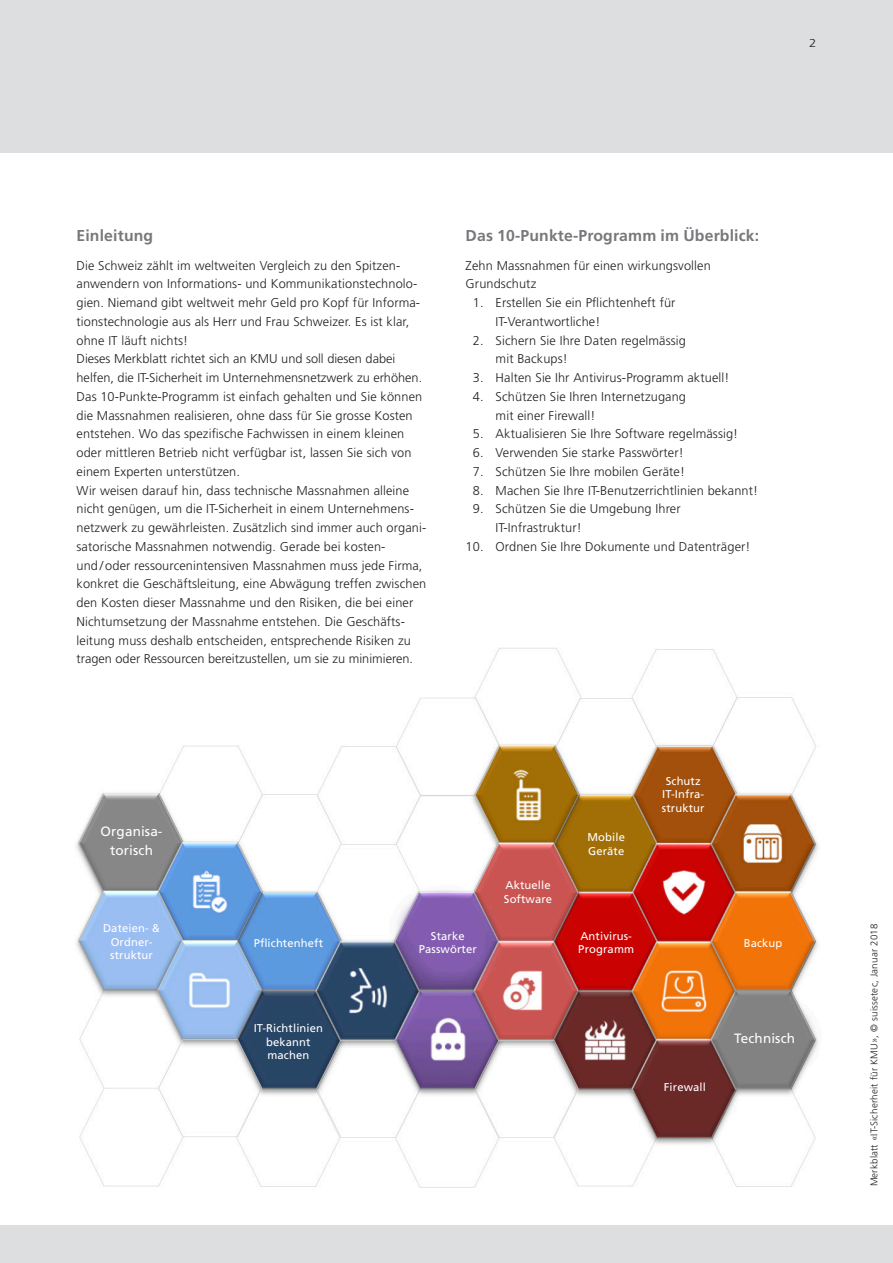
<style>
.page{position:relative;width:893px;height:1263px;background:#dddee0}
.page>*{position:absolute;margin:0;border:0;box-sizing:border-box;transform-origin:0 0}
.t1{font:700 15.75px "Frutiger LT Std";letter-spacing:.01em;color:#76787b}
.t2{font:13.5px/18.8px "Frutiger LT Std";letter-spacing:.01em;color:#fff;text-align:center}
.t3{font:300 12.75px/18.8px "Frutiger LT Std";letter-spacing:.01em;color:#231f20}
.t4{font:300 11.55px "Frutiger LT Std";color:#231f20;scale:1.14 1}
.t5{font:11.25px/13.5px "Frutiger LT Std";letter-spacing:.01em;color:#fff;text-align:center}
.t6{font:300 9.75px "Frutiger LT Std";letter-spacing:.02em;color:#231f20}
</style>
<div class="page">
<div style="left:0;top:153px;width:893px;height:1072px;background:#fff"></div>
<img style="left:76px;top:648px;width:743px;height:540px">
<p class="t4" style="left:809px;top:36px;width:8px">2</p>
<p class="t1" style="left:77px;top:227px;width:78px">Einleitung</p>
<p class="t3" style="left:77px;top:256px;width:351px">Die Schweiz zählt im weltweiten Vergleich zu den Spitzen&shy;anwendern von Informations- und Kommunikationstechnolo&shy;gien. Niemand gibt weltweit mehr Geld pro Kopf für Informa&shy;tionstechnologie aus als Herr und Frau Schweizer. Es ist klar, ohne IT läuft nichts!<br>Dieses Merkblatt richtet sich an KMU und soll diesen dabei helfen, die IT-Sicherheit im Unternehmensnetzwerk zu erhöhen.<br>Das 10-Punkte-Programm ist einfach gehalten und Sie können die Massnahmen realisieren, ohne dass für Sie grosse Kosten entstehen. Wo das spezifische Fachwissen in einem kleinen oder mittleren Betrieb nicht verfügbar ist, lassen Sie sich von einem Experten unterstützen.<br>Wir weisen darauf hin, dass technische Massnahmen alleine nicht genügen, um die IT-Sicherheit in einem Unternehmens&shy;netzwerk zu gewährleisten. Zusätzlich sind immer auch organi&shy;satorische Massnahmen notwendig. Gerade bei kosten-<br>und / oder ressourcenintensiven Massnahmen muss jede Firma, konkret die Geschäftsleitung, eine Abwägung treffen zwischen den Kosten dieser Massnahme und den Risiken, die bei einer Nichtumsetzung der Massnahme entstehen. Die Geschäfts--- leitung muss deshalb entscheiden, entsprechende Risiken zu tragen oder Ressourcen bereitzustellen, um sie zu minimieren.</p>
<p class="t1" style="left:466px;top:227px;width:295px">Das 10-Punkte-Programm im Überblick:</p>
<p class="t3" style="left:466px;top:256px;width:247px">Zehn Massnahmen für einen wirkungsvollen<br>Grundschutz</p>
<p class="t3" style="left:496px;top:293px;width:181px;text-indent:-23px">1. Erstellen Sie ein Pflichtenheft für<br>IT-Verantwortliche!</p>
<p class="t3" style="left:496px;top:331px;width:192px;text-indent:-23px">2. Sichern Sie Ihre Daten regelmässig mit Backups!</p>
<p class="t3" style="left:473px;top:368px;width:258px">3. Halten Sie Ihr Antivirus-Programm aktuell!</p>
<p class="t3" style="left:496px;top:387px;width:192px;text-indent:-23px">4. Schützen Sie Ihren Internetzugang mit einer Firewall!</p>
<p class="t3" style="left:473px;top:425px;width:267px">5. Aktualisieren Sie Ihre Software regelmässig!</p>
<p class="t3" style="left:473px;top:444px;width:212px">6. Verwenden Sie starke Passwörter!</p>
<p class="t3" style="left:473px;top:462px;width:214px">7. Schützen Sie Ihre mobilen Geräte!</p>
<p class="t3" style="left:473px;top:481px;width:287px">8. Machen Sie Ihre IT-Benutzerrichtlinien bekannt!</p>
<p class="t3" style="left:496px;top:500px;width:186px;text-indent:-23px">9. Schützen Sie die Umgebung Ihrer<br>IT-Infrastruktur!</p>
<p class="t3" style="left:466px;top:537px;width:286px">10. Ordnen Sie Ihre Dokumente und Datenträger!</p>
<p class="t2" style="left:101px;top:822px;width:62px">Organisa&shy;torisch</p>
<p class="t5" style="left:504px;top:879px;width:50px;text-align:left">Aktuelle<br>Software</p>
<p class="t5" style="left:587px;top:831px;width:39px;text-align:left">Mobile<br>Geräte</p>
<p class="t5" style="left:662px;top:774px;width:44px">Schutz<br>IT-Infra&shy;struktur</p>
<p class="t5" style="left:103px;top:922px;width:58px">Dateien- &amp;<br>Ordner&shy;struktur</p>
<p class="t5" style="left:254px;top:936px;width:71px">Pflichtenheft</p>
<p class="t5" style="left:419px;top:929px;width:59px">Starke<br>Passwörter</p>
<p class="t5" style="left:254px;top:1022px;width:71px">IT-Richtlinien bekannt machen</p>
<p class="t5" style="left:578px;top:929px;width:57px;text-align:left">Antivirus-<br>Programm</p>
<p class="t5" style="left:744px;top:936px;width:40px">Backup</p>
<p class="t5" style="left:664px;top:1081px;width:44px">Firewall</p>
<p class="t2" style="left:734px;top:1029px;width:62px">Technisch</p>
<p class="t6" style="left:869px;top:1186px;width:264px;rotate:-90deg">Merkblatt «IT-Sicherheit für KMU», © suissetec, Januar 2018</p>
</div>
